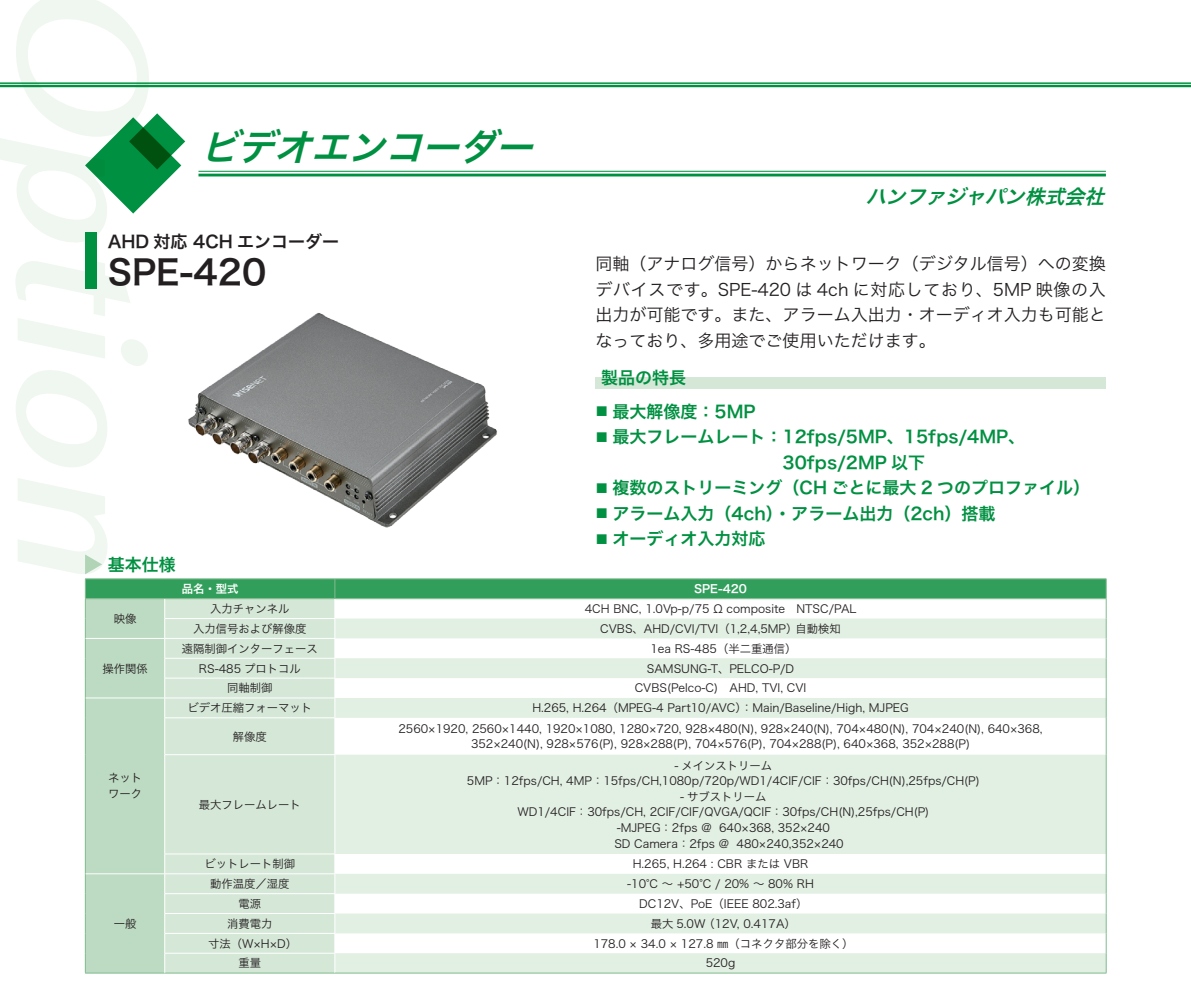
<style>
.page{position:relative;width:1191px;height:1004px;background:#fff}
.page>*{position:absolute;margin:0;border:0;box-sizing:border-box;transform-origin:0 0}
.t1{font:italic 36.8px "Hira Kaku Pro W6";color:#009041}
.t2{font:34px "Hira Kaku Pro W6";color:#231f20}
.t3{font:italic 19.8px "Hira Kaku Pro W6";color:#009041}
.t4{font:17px/25.6px "Hira Kaku Pro W6";color:#009041}
.t5{font:17px/25.6px "Hira Kaku Pro W3";color:#231f20;text-align:justify}
.t6{font:17px "Hira Kaku Pro W6";color:#231f20}
.t7{font:11.4px/15.6px "Hira Kaku Pro W3";color:#231f20;text-align:center}
.t8{font:11.4px "Hira Kaku Pro W6";color:#fff}
.s1{font-size:12.8px}
</style>
<div class="page">
<div style="left:595px;top:377px;width:511px;height:11px;background:#d5e7d7"></div>
<div style="left:85px;top:232px;width:11px;height:57px;background:#009041"></div>
<svg style="left:85px;top:554px;width:1021px;height:419px"></svg>
<hr style="left:164px;top:933px;width:171px;height:1px;background:#fff">
<hr style="left:164px;top:952px;width:171px;height:1px;background:#fff">
<hr style="left:335px;top:972px;width:771px;height:1px;background:#80bb8e">
<hr style="left:1105px;top:717px;width:1px;height:37px;background:#80bb8e">
<hr style="left:1105px;top:754px;width:1px;height:100px;background:#80bb8e">
<img style="left:188px;top:313px;width:309px;height:215px">
<hr style="left:0;top:83px;width:1191px;height:1px;background:#009041">
<hr style="left:0;top:85px;width:1191px;height:2px;background:#009041">
<svg style="left:85px;top:113px;width:100px;height:100px"></svg>
<hr style="left:198px;top:171px;width:908px;height:1px;background:#009041">
<hr style="left:198px;top:174px;width:908px;height:2px;background:#009041">
<h1 class="t1" style="left:200px;top:114px;width:350px">ビデオエンコーダー</h1>
<h3 class="t6" style="left:108px;top:226px;width:233px">AHD 対応 4CH エンコーダー</h3>
<h2 class="t2" style="left:108px;top:241px;width:160px">SPE-420</h2>
<h3 class="t4" style="left:108px;top:551px;width:70px">基本仕様</h3>
<h3 class="t3" style="left:865px;top:178px;width:249px">ハンファジャパン株式会社</h3>
<h3 class="t5" style="left:595px;top:250px;width:512px">同軸（アナログ信号）からネットワーク（デジタル信号）への変換デバイスです。SPE-420 は 4ch に対応しており、5MP 映像の入出力が可能です。また、アラーム入出力・オーディオ入力も可能となっており、多用途でご使用いただけます。</h3>
<h3 class="t4" style="left:601px;top:364px;width:87px">製品の特長</h3>
<h3 class="t4" style="left:595px;top:398px;width:162px"><span class="s1">■</span> 最大解像度：5MP</h3>
<h3 class="t4" style="left:782px;top:423px;width:244px;text-indent:-187px"><span class="s1">■</span> 最大フレームレート：12fps/5MP、15fps/4MP、<br>30fps/2MP 以下</h3>
<h3 class="t4" style="left:595px;top:474px;width:496px"><span class="s1">■</span> 複数のストリーミング（CH ごとに最大 2 つのプロファイル）</h3>
<h3 class="t4" style="left:595px;top:500px;width:402px"><span class="s1">■</span> アラーム入力（4ch）・アラーム出力（2ch）搭載</h3>
<h3 class="t4" style="left:595px;top:525px;width:172px"><span class="s1">■</span> オーディオ入力対応</h3>
<p class="t7" style="left:114px;top:610px;width:24px">映像</p>
<p class="t7" style="left:102px;top:659px;width:47px">操作関係</p>
<p class="t7" style="left:108px;top:769px;width:36px;text-align:left">ネットワーク</p>
<p class="t7" style="left:114px;top:914px;width:24px">一般</p>
<p class="t8" style="left:182px;top:578px;width:58px">品名・型式</p>
<p class="t8" style="left:694px;top:578px;width:54px">SPE-420</p>
<p class="t7" style="left:210px;top:600px;width:81px">入力チャンネル</p>
<p class="t7" style="left:585px;top:600px;width:273px">4CH BNC, 1.0Vp-p/75 Ω composite　NTSC/PAL</p>
<p class="t7" style="left:193px;top:620px;width:115px">入力信号および解像度</p>
<p class="t7" style="left:600px;top:620px;width:242px">CVBS、AHD/CVI/TVI（1,2,4,5MP）自動検知</p>
<p class="t7" style="left:182px;top:639px;width:138px">遠隔制御インターフェース</p>
<p class="t7" style="left:650px;top:639px;width:148px">1ea RS-485（半二重通信）</p>
<p class="t7" style="left:199px;top:659px;width:103px">RS-485 プロトコル</p>
<p class="t7" style="left:647px;top:659px;width:149px">SAMSUNG-T、PELCO-P/D</p>
<p class="t7" style="left:227px;top:679px;width:47px">同軸制御</p>
<p class="t7" style="left:634px;top:679px;width:173px">CVBS(Pelco-C)　AHD, TVI, CVI</p>
<p class="t7" style="left:187px;top:699px;width:126px">ビデオ圧縮フォーマット</p>
<p class="t7" style="left:532px;top:699px;width:378px">H.265, H.264（MPEG-4 Part10/AVC）：Main/Baseline/High, MJPEG</p>
<p class="t7" style="left:233px;top:727px;width:36px">解像度</p>
<p class="t7" style="left:398px;top:720px;width:645px">2560×1920, 2560×1440, 1920×1080, 1280×720, 928×480(N), 928×240(N), 704×480(N), 704×240(N), 640×368,<br>352×240(N), 928×576(P), 928×288(P), 704×576(P), 704×288(P), 640×368, 352×288(P)</p>
<p class="t7" style="left:199px;top:795px;width:104px">最大フレームレート</p>
<p class="t7" style="left:467px;top:756px;width:514px">- メインストリーム<br>5MP：12fps/CH, 4MP：15fps/CH,1080p/720p/WD1/4CIF/CIF：30fps/CH(N),25fps/CH(P)</p>
<p class="t7" style="left:517px;top:788px;width:413px">- サブストリーム<br>WD1/4CIF：30fps/CH, 2CIF/CIF/QVGA/QCIF：30fps/CH(N),25fps/CH(P) -MJPEG：2fps @ 640×368, 352×240<br>　SD Camera：2fps @ 480×240,352×240</p>
<p class="t7" style="left:204px;top:855px;width:92px">ビットレート制御</p>
<p class="t7" style="left:633px;top:855px;width:177px">H.265, H.264 : CBR または VBR</p>
<p class="t7" style="left:210px;top:875px;width:81px">動作温度／湿度</p>
<p class="t7" style="left:627px;top:875px;width:188px">-10°C 〜 +50°C / 20% 〜 80% RH</p>
<p class="t7" style="left:238px;top:895px;width:24px">電源</p>
<p class="t7" style="left:639px;top:895px;width:170px">DC12V、PoE（IEEE 802.3af）</p>
<p class="t7" style="left:227px;top:914px;width:47px">消費電力</p>
<p class="t7" style="left:651px;top:914px;width:147px">最大 5.0W （12V, 0.417A）</p>
<p class="t7" style="left:208px;top:934px;width:91px">寸法（W×H×D）</p>
<p class="t7" style="left:593px;top:934px;width:261px">178.0 × 34.0 × 127.8 ㎜（コネクタ部分を除く）</p>
<p class="t7" style="left:238px;top:954px;width:24px">重量</p>
<p class="t7" style="left:705px;top:954px;width:31px">520g</p>
</div>
